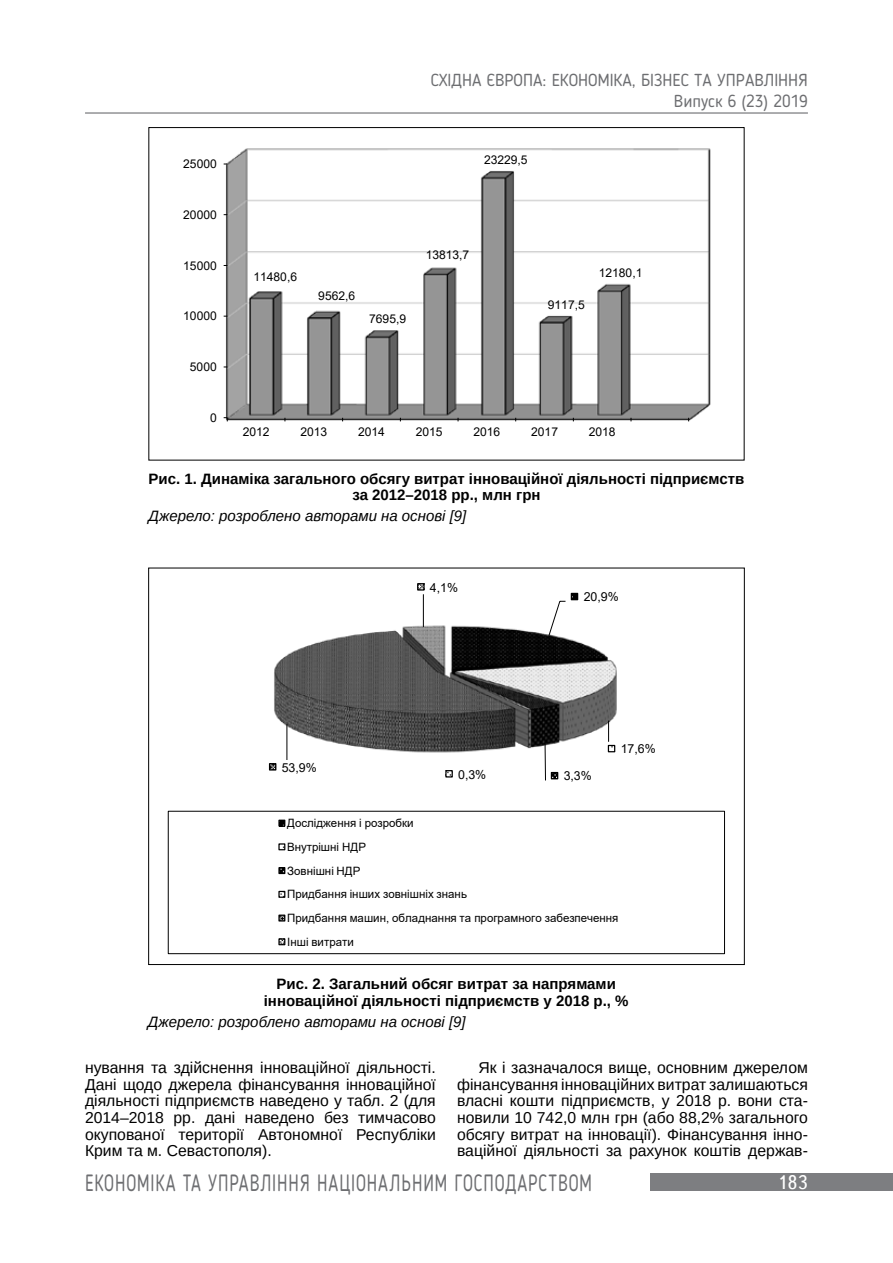
<style>
.page{position:relative;width:893px;height:1263px;background:#fff}
.page>*{position:absolute;margin:0;border:0;box-sizing:border-box;transform-origin:0 0}
.t1{font:23.4px "Blogger Sans";letter-spacing:.05em;color:#6d6e71;scale:.77 1}
.t2{font:19.5px "Ukrainian Text";color:#fff}
.t3{font:17.25px/20.7px "Blogger Sans";color:#6d6e71;text-align:right}
.t4{font:15.75px/16.6px "Arimo";color:#000;text-align:justify}
.t5{font:700 15px/16.5px "Arimo";color:#000;text-align:center}
.t6{font:italic 15px "Arimo";color:#000}
.t7{font:12.45px "Arial";color:#000}
.t8{font:12.15px "Arial";color:#000}
.t9{font:11.55px/23.7px "Arial";color:#000}
</style>
<div class="page">
<hr style="left:85px;top:112px;width:723px;height:2px;background:#6d6e71">
<div style="left:651px;top:1173px;width:242px;height:18px;background:#7d7e81"></div>
<img style="left:225px;top:148px;width:486px;height:272px">
<svg style="left:224px;top:417px;width:4px;height:4px"></svg>
<img style="left:274px;top:656px;width:343px;height:97px">
<svg style="left:286px;top:593px;width:323px;height:188px"></svg>
<svg style="left:571px;top:593px;width:7px;height:7px"></svg>
<div style="left:608px;top:745px;width:7px;height:7px;border:1px solid #000"></div>
<div style="left:551px;top:772px;width:7px;height:7px;border:1px solid #000"></div>
<svg style="left:447px;top:772px;width:4px;height:3px"></svg>
<div style="left:445px;top:770px;width:8px;height:7px;border:1px solid #000"></div>
<div style="left:269px;top:763px;width:7px;height:7px;border:1px solid #000"></div>
<svg style="left:419px;top:585px;width:4px;height:4px"></svg>
<div style="left:417px;top:583px;width:8px;height:8px;border:1px solid #000"></div>
<div style="left:168px;top:811px;width:557px;height:143px;border:1px solid #000"></div>
<div style="left:278px;top:820px;width:7px;height:7px;border:1px solid #000"></div>
<div style="left:278px;top:843px;width:7px;height:7px;border:1px solid #000"></div>
<div style="left:278px;top:867px;width:7px;height:7px;border:1px solid #000"></div>
<div style="left:278px;top:891px;width:7px;height:7px;border:1px solid #000"></div>
<div style="left:278px;top:914px;width:7px;height:7px;border:1px solid #000"></div>
<div style="left:278px;top:938px;width:7px;height:7px;border:1px solid #000"></div>
<p class="t8" style="left:183px;top:155px;width:35px">25000</p>
<p class="t8" style="left:183px;top:206px;width:35px">20000</p>
<p class="t8" style="left:183px;top:257px;width:35px">15000</p>
<p class="t8" style="left:183px;top:308px;width:35px">10000</p>
<p class="t8" style="left:190px;top:358px;width:28px">5000</p>
<p class="t8" style="left:210px;top:409px;width:8px">0</p>
<p class="t3" style="left:431px;top:69px;width:379px">СХІДНА ЄВРОПА: ЕКОНОМІКА, БІЗНЕС ТА УПРАВЛІННЯ<br>Випуск 6 (23) 2019</p>
<p class="t8" style="left:484px;top:152px;width:45px">23229,5</p>
<p class="t8" style="left:254px;top:269px;width:45px">11480,6</p>
<p class="t8" style="left:318px;top:287px;width:38px">9562,6</p>
<p class="t8" style="left:369px;top:310px;width:38px">7695,9</p>
<p class="t8" style="left:426px;top:246px;width:45px">13813,7</p>
<p class="t8" style="left:548px;top:296px;width:38px">9117,5</p>
<p class="t8" style="left:599px;top:264px;width:45px">12180,1</p>
<p class="t8" style="left:243px;top:423px;width:28px">2012</p>
<p class="t8" style="left:300px;top:423px;width:28px">2013</p>
<p class="t8" style="left:358px;top:423px;width:28px">2014</p>
<p class="t8" style="left:416px;top:423px;width:28px">2015</p>
<p class="t8" style="left:473px;top:423px;width:28px">2016</p>
<p class="t8" style="left:531px;top:423px;width:28px">2017</p>
<p class="t8" style="left:589px;top:423px;width:28px">2018</p>
<p class="t5" style="left:149px;top:471px;width:597px">Рис. 1. Динаміка загального обсягу витрат інноваційної діяльності підприємств за 2012–2018 рр., млн грн</p>
<p class="t6" style="left:149px;top:506px;width:319px">Джерело: розроблено авторами на основі [9]</p>
<p class="t7" style="left:282px;top:759px;width:37px">53,9%</p>
<p class="t7" style="left:430px;top:579px;width:30px">4,1%</p>
<p class="t7" style="left:584px;top:588px;width:37px">20,9%</p>
<p class="t7" style="left:621px;top:740px;width:37px">17,6%</p>
<p class="t7" style="left:458px;top:766px;width:30px">0,3%</p>
<p class="t7" style="left:564px;top:767px;width:30px">3,3%</p>
<p class="t9" style="left:287px;top:811px;width:333px">Дослідження і розробки<br>Внутрішні НДР<br>Зовнішні НДР<br>Придбання інших зовнішніх знань<br>Придбання машин, обладнання та програмного забезпечення<br>Інші витрати</p>
<p class="t5" style="left:264px;top:976px;width:366px">Рис. 2. Загальний обсяг витрат за напрямами інноваційної діяльності підприємств у 2018 р., %</p>
<p class="t6" style="left:148px;top:1011px;width:319px">Джерело: розроблено авторами на основі [9]</p>
<p class="t4" style="left:85px;top:1059px;width:352px">нування та здійснення інноваційної діяльності.<br>Дані щодо джерела фінансування інноваційної діяльності підприємств наведено у табл. 2 (для 2014–2018 рр. дані наведено без тимчасово окупованої території Автономної Республіки Крим та м. Севастополя).</p>
<p class="t4" style="left:457px;top:1059px;width:352px;text-indent:21px">Як і зазначалося вище, основним джерелом фінансування інноваційних витрат залишаються власні кошти підприємств, у 2018 р. вони ста&shy;новили 10 742,0 млн грн (або 88,2% загального обсягу витрат на інновації). Фінансування інно&shy;ваційної діяльності за рахунок коштів держав-</p>
<h1 class="t1" style="left:85px;top:1168px;width:660px">ЕКОНОМІКА ТА УПРАВЛІННЯ НАЦІОНАЛЬНИМ ГОСПОДАРСТВОМ</h1>
<p class="t2" style="left:777px;top:1172px;width:32px">183</p>
</div>
